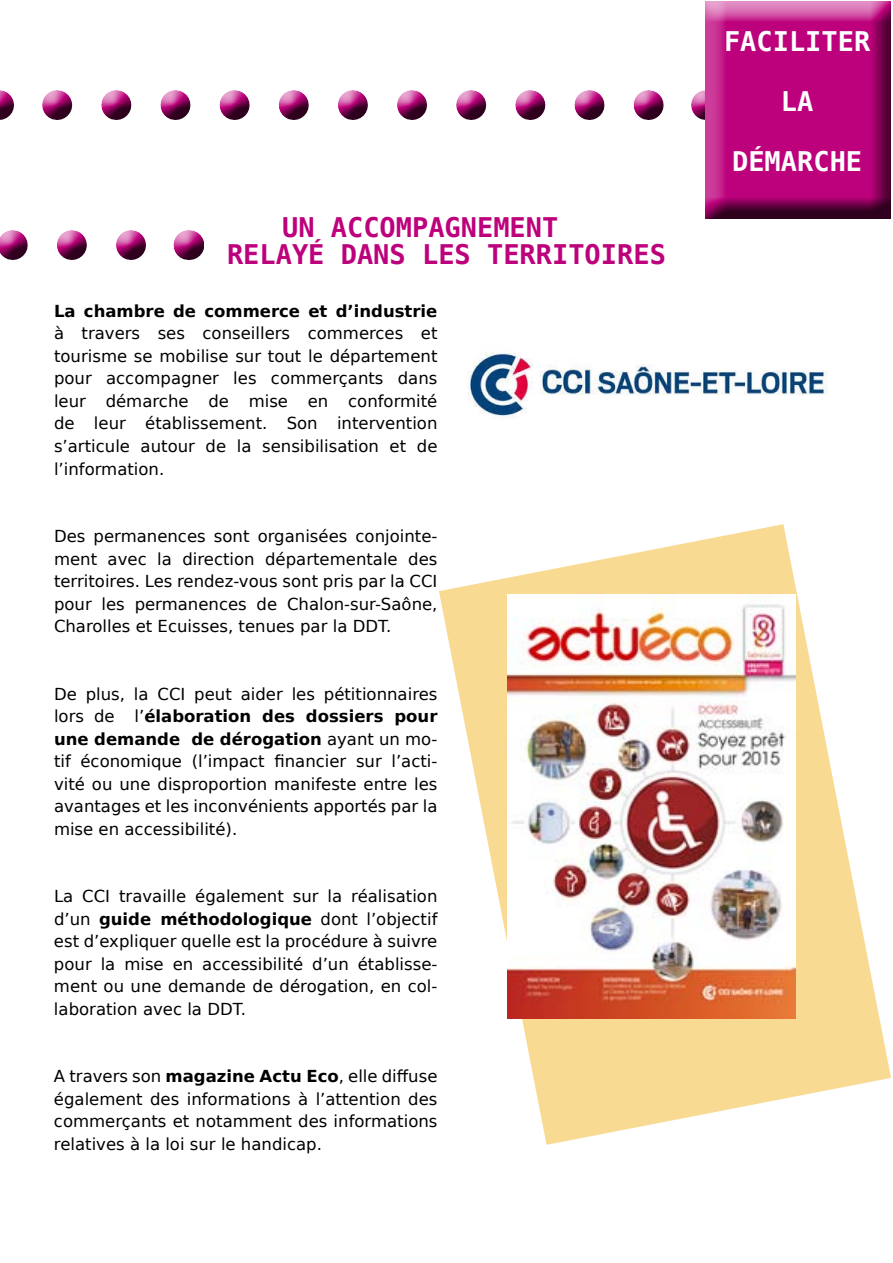
<style>
.page{position:relative;width:893px;height:1263px;background:#fff}
.page>*{position:absolute;margin:0;border:0;box-sizing:border-box;transform-origin:0 0}
.t1{font:700 27px/27px "DejaVu Sans Mono";color:#bd007b}
.t2{font:700 27px "DejaVu Sans Mono";color:#fff}
.t3{font:16.5px/22.5px "DejaVu Sans";color:#000;text-align:justify}
.t4{font:700 16.5px "DejaVu Sans";color:#000}
.s1{font-weight:700}
</style>
<div class="page">
<div style="left:0;top:90px;width:721px;height:33px;background:#000;opacity:.75"></div>
<div style="left:703px;top:0;width:189px;height:221px;background:#000;opacity:.75"></div>
<div style="left:0;top:230px;width:203px;height:33px;background:#000;opacity:.75"></div>
<img style="left:467px;top:352px;width:361px;height:67px">
<svg style="left:439px;top:524px;width:452px;height:621px"></svg>
<img style="left:507px;top:594px;width:288px;height:425px">
<h1 class="t1" style="left:227px;top:214px;width:440px;text-indent:55px">UN ACCOMPAGNEMENT<br>RELAYÉ DANS LES TERRITOIRES</h1>
<p class="t4" style="left:54px;top:298px;width:385px">La chambre de commerce et d’industrie</p>
<p class="t3" style="left:54px;top:322px;width:385px">à travers ses conseillers commerces et tourisme se mobilise sur tout le département pour accompagner les commerçants dans leur démarche de mise en conformité de leur établissement. Son intervention s’articule autour de la sensibilisation et de l’information.</p>
<p class="t3" style="left:54px;top:524px;width:385px">Des permanences sont organisées conjointe&shy;ment avec la direction départementale des territoires. Les rendez-vous sont pris par la CCI pour les permanences de Chalon-sur-Saône, Charolles et Ecuisses, tenues par la DDT.</p>
<p class="t3" style="left:54px;top:682px;width:385px">De plus, la CCI peut aider les pétitionnaires lors de l’<span class="s1">élaboration des dossiers pour une demande de dérogation</span> ayant un mo&shy;tif économique (l’impact financier sur l’acti&shy;vité ou une disproportion manifeste entre les avantages et les inconvénients apportés par la mise en accessibilité).</p>
<p class="t3" style="left:54px;top:885px;width:385px">La CCI travaille également sur la réalisation d’un <span class="s1">guide méthodologique</span> dont l’objectif est d’expliquer quelle est la procédure à suivre pour la mise en accessibilité d’un établisse&shy;ment ou une demande de dérogation, en col&shy;laboration avec la DDT.</p>
<p class="t3" style="left:54px;top:1065px;width:385px">A travers son <span class="s1">magazine Actu Eco</span>, elle diffuse également des informations à l’attention des commerçants et notamment des informations relatives à la loi sur le handicap.</p>
<h1 class="t2" style="left:724px;top:22px;width:148px">FACILITER</h1>
<h1 class="t2" style="left:781px;top:82px;width:34px">LA</h1>
<h1 class="t2" style="left:732px;top:142px;width:132px">DÉMARCHE</h1>
</div>
